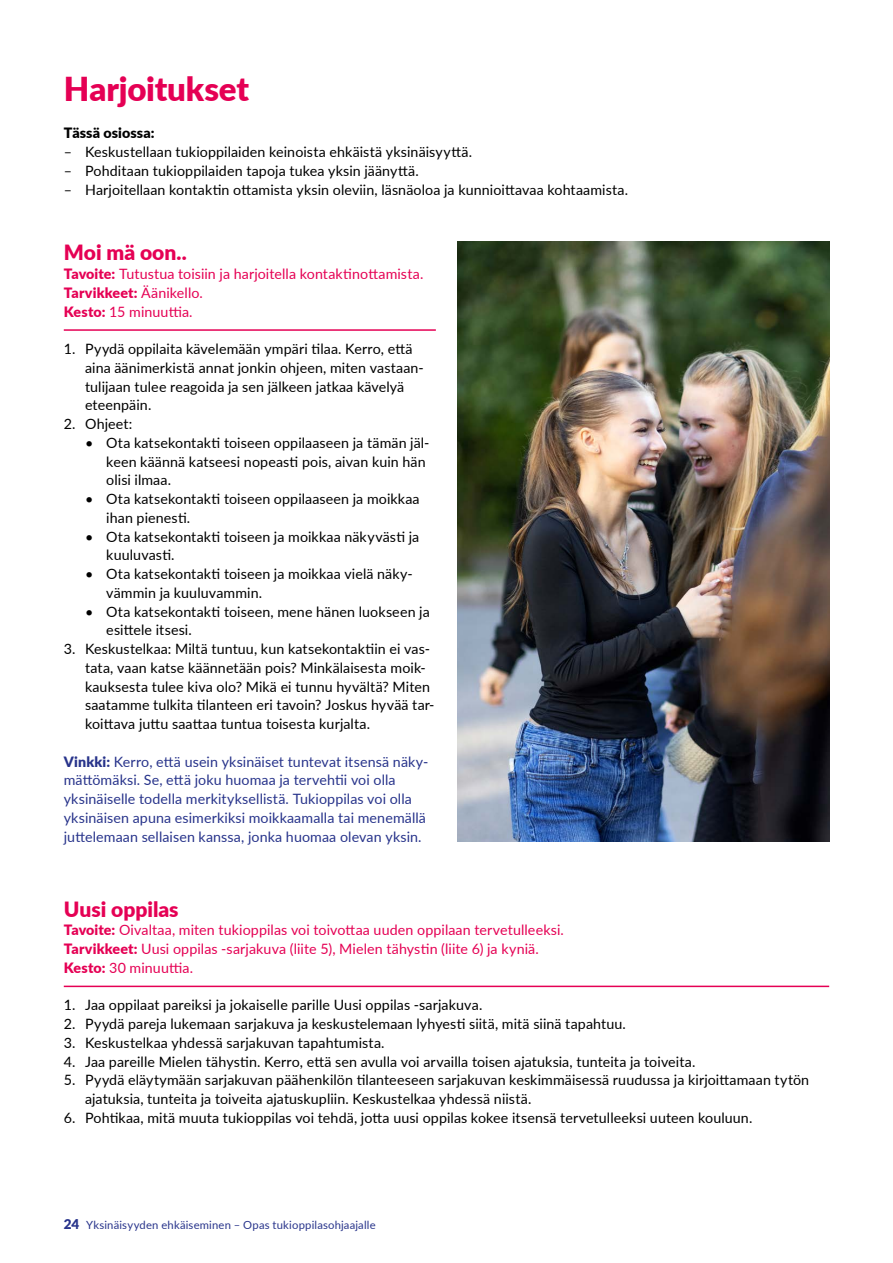
<style>
.page{position:relative;width:893px;height:1263px;background:#fff}
.page>*{position:absolute;margin:0;border:0;box-sizing:border-box;transform-origin:0 0}
.t1{font:900 33px "Lato";letter-spacing:-.005em;color:#e50054}
.t2{font:900 21px "Lato";color:#e50054}
.t3{font:14.25px/18.8px "Lato";letter-spacing:.01em;color:#000}
.t4{font:14.25px/18.8px "Lato";letter-spacing:.005em;color:#e50054}
.t5{font:14.25px/18.8px "Lato";letter-spacing:.005em;color:#28348b}
.t6{font:900 14.25px "Lato";letter-spacing:.005em;color:#000}
.t7{font:11.25px "Lato";letter-spacing:.015em;color:#28348b}
.s1{font-weight:900}
.s2{font-weight:900;font-size:13.5px}
</style>
<div class="page">
<hr style="left:64px;top:329px;width:372px;height:2px;background:#e50054">
<hr style="left:64px;top:986px;width:765px;height:1px;background:#e50054">
<img style="left:457px;top:242px;width:372px;height:600px">
<h1 class="t1" style="left:64px;top:64px;width:187px">Harjoitukset</h1>
<p class="t6" style="left:64px;top:122px;width:92px">Tässä osiossa:</p>
<p class="t3" style="left:64px;top:142px;width:410px">– Keskustellaan tukioppilaiden keinoista ehkäistä yksinäisyyttä.</p>
<p class="t3" style="left:64px;top:161px;width:356px">– Pohditaan tukioppilaiden tapoja tukea yksin jäänyttä.</p>
<p class="t3" style="left:64px;top:179px;width:566px">– Harjoitellaan kontaktin ottamista yksin oleviin, läsnäoloa ja kunnioittavaa kohtaamista.</p>
<h2 class="t2" style="left:64px;top:237px;width:125px">Moi mä oon..</h2>
<p class="t4" style="left:64px;top:264px;width:361px"><span class="s1">Tavoite:</span> Tutustua toisiin ja harjoitella kontaktinottamista.<br><span class="s1">Tarvikkeet:</span> Äänikello.<br><span class="s1">Kesto:</span> 15 minuuttia.</p>
<p class="t3" style="left:85px;top:339px;width:340px;text-indent:-21px">1. Pyydä oppilaita kävelemään ympäri tilaa. Kerro, että aina äänimerkistä annat jonkin ohjeen, miten vastaan&shy;tulijaan tulee reagoida ja sen jälkeen jatkaa kävelyä eteenpäin.</p>
<p class="t3" style="left:64px;top:414px;width:70px">2. Ohjeet:</p>
<p class="t3" style="left:106px;top:433px;width:325px;text-indent:-21px">• Ota katsekontakti toiseen oppilaaseen ja tämän jäl&shy;keen käännä katseesi nopeasti pois, aivan kuin hän olisi ilmaa.</p>
<p class="t3" style="left:106px;top:489px;width:315px;text-indent:-21px">• Ota katsekontakti toiseen oppilaaseen ja moikkaa ihan pienesti.</p>
<p class="t3" style="left:106px;top:526px;width:315px;text-indent:-21px">• Ota katsekontakti toiseen ja moikkaa näkyvästi ja kuuluvasti.</p>
<p class="t3" style="left:106px;top:564px;width:308px;text-indent:-21px">• Ota katsekontakti toiseen ja moikkaa vielä näky&shy;vämmin ja kuuluvammin.</p>
<p class="t3" style="left:106px;top:601px;width:325px;text-indent:-21px">• Ota katsekontakti toiseen, mene hänen luokseen ja esittele itsesi.</p>
<p class="t3" style="left:85px;top:639px;width:351px;text-indent:-21px">3. Keskustelkaa: Miltä tuntuu, kun katsekontaktiin ei vas&shy;tata, vaan katse käännetään pois? Minkälaisesta moik&shy;kauksesta tulee kiva olo? Mikä ei tunnu hyvältä? Miten saatamme tulkita tilanteen eri tavoin? Joskus hyvää tar&shy;koittava juttu saattaa tuntua toisesta kurjalta.</p>
<p class="t5" style="left:64px;top:751px;width:366px"><span class="s1">Vinkki:</span> Kerro, että usein yksinäiset tuntevat itsensä näky&shy;mättömäksi. Se, että joku huomaa ja tervehtii voi olla yksinäiselle todella merkityksellistä. Tukioppilas voi olla yksinäisen apuna esimerkiksi moikkaamalla tai menemällä juttelemaan sellaisen kanssa, jonka huomaa olevan yksin.</p>
<h2 class="t2" style="left:64px;top:893px;width:116px">Uusi oppilas</h2>
<p class="t4" style="left:64px;top:920px;width:502px"><span class="s1">Tavoite:</span> Oivaltaa, miten tukioppilas voi toivottaa uuden oppilaan tervetulleeksi.<br><span class="s1">Tarvikkeet:</span> Uusi oppilas -sarjakuva (liite 5), Mielen tähystin (liite 6) ja kyniä.<br><span class="s1">Kesto:</span> 30 minuuttia.</p>
<p class="t3" style="left:64px;top:995px;width:420px">1. Jaa oppilaat pareiksi ja jokaiselle parille Uusi oppilas -sarjakuva.</p>
<p class="t3" style="left:64px;top:1014px;width:564px">2. Pyydä pareja lukemaan sarjakuva ja keskustelemaan lyhyesti siitä, mitä siinä tapahtuu.</p>
<p class="t3" style="left:64px;top:1033px;width:322px">3. Keskustelkaa yhdessä sarjakuvan tapahtumista.</p>
<p class="t3" style="left:64px;top:1051px;width:633px">4. Jaa pareille Mielen tähystin. Kerro, että sen avulla voi arvailla toisen ajatuksia, tunteita ja toiveita.</p>
<p class="t3" style="left:85px;top:1070px;width:726px;text-indent:-21px">5. Pyydä eläytymään sarjakuvan päähenkilön tilanteeseen sarjakuvan keskimmäisessä ruudussa ja kirjoittamaan tytön ajatuksia, tunteita ja toiveita ajatuskupliin. Keskustelkaa yhdessä niistä.</p>
<p class="t3" style="left:64px;top:1108px;width:690px">6. Pohtikaa, mitä muuta tukioppilas voi tehdä, jotta uusi oppilas kokee itsensä tervetulleeksi uuteen kouluun.</p>
<p class="t7" style="left:64px;top:1217px;width:313px"><span class="s2">24</span> Yksinäisyyden ehkäiseminen – Opas tukioppilasohjaajalle</p>
</div>
